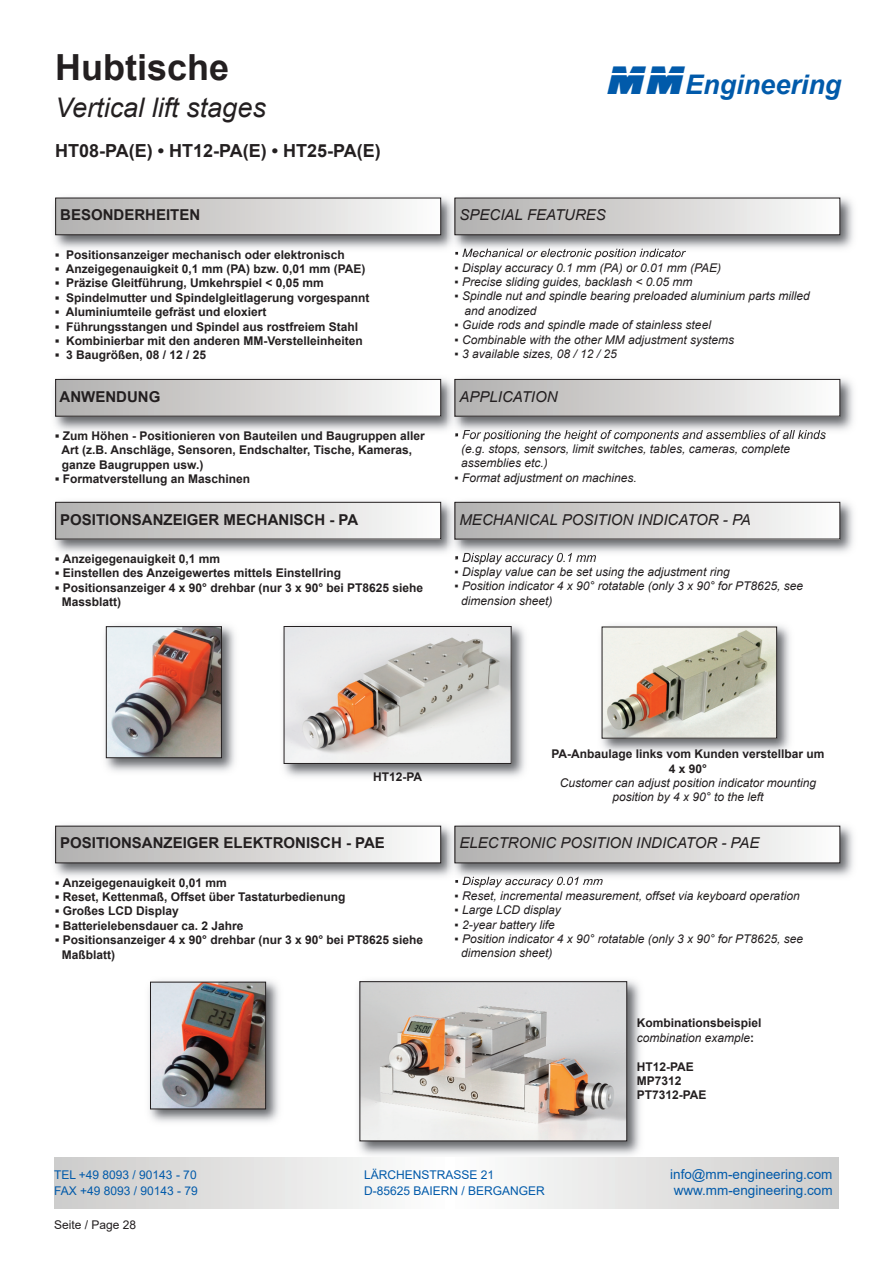
<style>
.page{position:relative;width:893px;height:1263px;background:#fff}
.page>*{position:absolute;margin:0;border:0;box-sizing:border-box;transform-origin:0 0}
.t1{font:700 36px "Arial";color:#231f20}
.t2{font:italic 27px "Arial";color:#231f20}
.t3{font:italic 700 27px "Arial";color:#015aaa}
.t4{font:700 18px "Arial";color:#231f20}
.t5{font:italic 15px "Arial";color:#231f20}
.t6{font:700 15px "Arial";color:#231f20}
.t7{font:13.5px "Arial";color:#015aaa}
.t8{font:700 12px/14.4px "Arial";color:#231f20}
.t9{font:italic 12px/14.4px "Arial";color:#231f20}
.t10{font:12px "Arial";color:#015aaa}
.t11{font:12px "Arial";color:#231f20}
.s1{font-family:"Amtec";font-weight:400;font-style:normal;font-size:42px}
.s2{font-weight:400;font-style:italic}
</style>
<div class="page">
<img style="left:54px;top:197px;width:799px;height:57px">
<div style="left:56px;top:198px;width:385px;height:37px;background:linear-gradient(to right,#b1afae,#fbfbfa)"></div>
<div style="left:55px;top:198px;width:386px;height:37px;border:1px solid #231f20"></div>
<svg style="left:455px;top:251px;width:4px;height:3px"></svg>
<img style="left:462px;top:249px;width:52px;height:5px">
<div style="left:455px;top:198px;width:385px;height:37px;background:linear-gradient(to right,#b1afae,#fbfbfa)"></div>
<div style="left:455px;top:198px;width:385px;height:37px;border:1px solid #231f20"></div>
<img style="left:54px;top:378px;width:799px;height:58px">
<div style="left:56px;top:379px;width:385px;height:37px;background:linear-gradient(to right,#b1afae,#fbfbfa)"></div>
<div style="left:55px;top:379px;width:386px;height:38px;border:1px solid #231f20"></div>
<svg style="left:455px;top:432px;width:4px;height:4px"></svg>
<img style="left:462px;top:430px;width:55px;height:6px">
<div style="left:455px;top:379px;width:385px;height:37px;background:linear-gradient(to right,#b1afae,#fbfbfa)"></div>
<div style="left:455px;top:379px;width:385px;height:38px;border:1px solid #231f20"></div>
<img style="left:54px;top:501px;width:799px;height:57px">
<div style="left:56px;top:502px;width:385px;height:37px;background:linear-gradient(to right,#b1afae,#fbfbfa)"></div>
<div style="left:55px;top:502px;width:386px;height:37px;border:1px solid #231f20"></div>
<img style="left:463px;top:553px;width:47px;height:5px">
<div style="left:455px;top:502px;width:385px;height:37px;background:linear-gradient(to right,#b1afae,#fbfbfa)"></div>
<div style="left:455px;top:502px;width:385px;height:37px;border:1px solid #231f20"></div>
<img style="left:54px;top:825px;width:799px;height:57px">
<div style="left:56px;top:826px;width:385px;height:37px;background:linear-gradient(to right,#b1afae,#fbfbfa)"></div>
<img style="left:463px;top:877px;width:47px;height:5px">
<div style="left:455px;top:826px;width:385px;height:37px;background:linear-gradient(to right,#b1afae,#fbfbfa)"></div>
<img style="left:283px;top:625px;width:242px;height:152px">
<img style="left:286px;top:628px;width:224px;height:134px">
<div style="left:284px;top:626px;width:228px;height:138px;border:1px solid #231f20"></div>
<img style="left:105px;top:625px;width:130px;height:147px">
<img style="left:108px;top:628px;width:112px;height:128px">
<div style="left:106px;top:626px;width:116px;height:132px;border:1px solid #231f20"></div>
<img style="left:149px;top:980px;width:130px;height:142px">
<img style="left:152px;top:984px;width:112px;height:123px">
<div style="left:150px;top:982px;width:116px;height:127px;border:1px solid #231f20"></div>
<img style="left:353px;top:980px;width:294px;height:178px">
<img style="left:361px;top:983px;width:264px;height:156px">
<div style="left:359px;top:981px;width:268px;height:160px;border:1px solid #231f20"></div>
<img style="left:601px;top:625px;width:189px;height:127px">
<img style="left:604px;top:629px;width:171px;height:107px">
<svg style="left:54px;top:1158px;width:785px;height:51px"></svg>
<h1 class="t1" style="left:55px;top:48px;width:176px">Hubtische</h1>
<h2 class="t2" style="left:55px;top:92px;width:212px">Vertical lift stages</h2>
<h3 class="t4" style="left:55px;top:141px;width:327px">HT08-PA(E) • HT12-PA(E) • HT25-PA(E)</h3>
<p class="t6" style="left:60px;top:207px;width:142px">BESONDERHEITEN</p>
<p class="t8" style="left:55px;top:247px;width:291px">▪ Positionsanzeiger mechanisch oder elektronisch</p>
<p class="t8" style="left:55px;top:262px;width:312px">▪ Anzeigegenauigkeit 0,1 mm (PA) bzw. 0,01 mm (PAE)</p>
<p class="t8" style="left:55px;top:276px;width:270px">▪ Präzise Gleitführung, Umkehrspiel &lt; 0,05 mm</p>
<p class="t8" style="left:55px;top:290px;width:316px">▪ Spindelmutter und Spindelgleitlagerung vorgespannt</p>
<p class="t8" style="left:55px;top:305px;width:213px">▪ Aluminiumteile gefräst und eloxiert</p>
<p class="t8" style="left:55px;top:319px;width:304px">▪ Führungsstangen und Spindel aus rostfreiem Stahl</p>
<p class="t8" style="left:55px;top:334px;width:309px">▪ Kombinierbar mit den anderen MM-Verstelleinheiten</p>
<p class="t8" style="left:55px;top:348px;width:152px">▪ 3 Baugrößen, 08 / 12 / 25</p>
<p class="t6" style="left:60px;top:388px;width:102px">ANWENDUNG</p>
<p class="t8" style="left:61px;top:429px;width:365px;text-indent:-6px">▪ Zum Höhen - Positionieren von Bauteilen und Baugruppen aller<br>Art (z.B. Anschläge, Sensoren, Endschalter, Tische, Kameras, ganze Baugruppen usw.)</p>
<p class="t8" style="left:55px;top:472px;width:196px">▪ Formatverstellung an Maschinen</p>
<p class="t6" style="left:60px;top:511px;width:300px">POSITIONSANZEIGER MECHANISCH - PA</p>
<p class="t8" style="left:55px;top:551px;width:166px">▪ Anzeigegenauigkeit 0,1 mm</p>
<p class="t8" style="left:55px;top:566px;width:287px">▪ Einstellen des Anzeigewertes mittels Einstellring</p>
<p class="t8" style="left:62px;top:580px;width:363px;text-indent:-7px">▪ Positionsanzeiger 4 x 90° drehbar (nur 3 x 90° bei PT8625 siehe<br>Massblatt)</p>
<h2 class="t3" style="left:608px;top:70px;width:235px"><span class="s1">MM</span>Engineering</h2>
<p class="t5" style="left:459px;top:207px;width:148px">SPECIAL FEATURES</p>
<p class="t9" style="left:455px;top:246px;width:232px">▪ Mechanical or electronic position indicator</p>
<p class="t9" style="left:455px;top:260px;width:268px">▪ Display accuracy 0.1 mm (PA) or 0.01 mm (PAE)</p>
<p class="t9" style="left:455px;top:275px;width:240px">▪ Precise sliding guides, backlash &lt; 0.05 mm</p>
<p class="t9" style="left:465px;top:289px;width:347px;text-indent:-10px">▪ Spindle nut and spindle bearing preloaded aluminium parts milled and anodized</p>
<p class="t9" style="left:455px;top:318px;width:258px">▪ Guide rods and spindle made of stainless steel</p>
<p class="t9" style="left:455px;top:332px;width:281px">▪ Combinable with the other MM adjustment systems</p>
<p class="t9" style="left:455px;top:347px;width:164px">▪ 3 available sizes, 08 / 12 / 25</p>
<p class="t5" style="left:459px;top:388px;width:100px">APPLICATION</p>
<p class="t9" style="left:461px;top:427px;width:366px;text-indent:-7px">▪ For positioning the height of components and assemblies of all kinds (e.g. stops, sensors, limit switches, tables, cameras, complete assemblies etc.)</p>
<p class="t9" style="left:455px;top:470px;width:184px">▪ Format adjustment on machines.</p>
<p class="t5" style="left:459px;top:511px;width:293px">MECHANICAL POSITION INDICATOR - PA</p>
<p class="t9" style="left:455px;top:550px;width:143px">▪ Display accuracy 0.1 mm</p>
<p class="t9" style="left:455px;top:564px;width:277px">▪ Display value can be set using the adjustment ring</p>
<p class="t9" style="left:461px;top:579px;width:344px;text-indent:-7px">▪ Position indicator 4 x 90° rotatable (only 3 x 90° for PT8625, see dimension sheet)</p>
<p class="t8" style="left:373px;top:770px;width:51px">HT12-PA</p>
<p class="t6" style="left:60px;top:835px;width:326px">POSITIONSANZEIGER ELEKTRONISCH - PAE</p>
<p class="t8" style="left:55px;top:875px;width:173px">▪ Anzeigegenauigkeit 0,01 mm</p>
<p class="t8" style="left:55px;top:890px;width:292px">▪ Reset, Kettenmaß, Offset über Tastaturbedienung</p>
<p class="t8" style="left:55px;top:904px;width:125px">▪ Großes LCD Display</p>
<p class="t8" style="left:55px;top:918px;width:190px">▪ Batterielebensdauer ca. 2 Jahre</p>
<p class="t8" style="left:62px;top:933px;width:363px;text-indent:-7px">▪ Positionsanzeiger 4 x 90° drehbar (nur 3 x 90° bei PT8625 siehe<br>Maßblatt)</p>
<p class="t8" style="left:551px;top:747px;width:275px;text-align:center">PA-Anbaulage links vom Kunden verstellbar um<br>4 x 90°</p>
<p class="t9" style="left:560px;top:775px;width:258px;text-align:center">Customer can adjust position indicator mounting position by 4 x 90° to the left</p>
<p class="t5" style="left:459px;top:835px;width:302px">ELECTRONIC POSITION INDICATOR - PAE</p>
<p class="t9" style="left:455px;top:874px;width:150px">▪ Display accuracy 0.01 mm</p>
<p class="t9" style="left:455px;top:888px;width:347px">▪ Reset, incremental measurement, offset via keyboard operation</p>
<p class="t9" style="left:455px;top:903px;width:108px">▪ Large LCD display</p>
<p class="t9" style="left:455px;top:917px;width:102px">▪ 2-year battery life</p>
<p class="t9" style="left:461px;top:931px;width:344px;text-indent:-7px">▪ Position indicator 4 x 90° rotatable (only 3 x 90° for PT8625, see dimension sheet)</p>
<p class="t8" style="left:637px;top:1016px;width:126px">Kombinationsbeispiel <span class="s2">combination example</span>:</p>
<p class="t8" style="left:637px;top:1059px;width:71px">HT12-PAE<br>MP7312<br>PT7312-PAE</p>
<p class="t10" style="left:54px;top:1168px;width:144px">TEL +49 8093 / 90143 - 70</p>
<p class="t10" style="left:364px;top:1168px;width:132px">LÄRCHENSTRASSE 21</p>
<p class="t7" style="left:670px;top:1166px;width:164px">info@mm-engineering.com</p>
<p class="t10" style="left:54px;top:1184px;width:145px">FAX +49 8093 / 90143 - 79</p>
<p class="t10" style="left:364px;top:1184px;width:182px">D-85625 BAIERN / BERGANGER</p>
<p class="t7" style="left:674px;top:1183px;width:161px">www.mm-engineering.com</p>
<p class="t11" style="left:54px;top:1218px;width:84px">Seite / Page 28</p>
</div>
